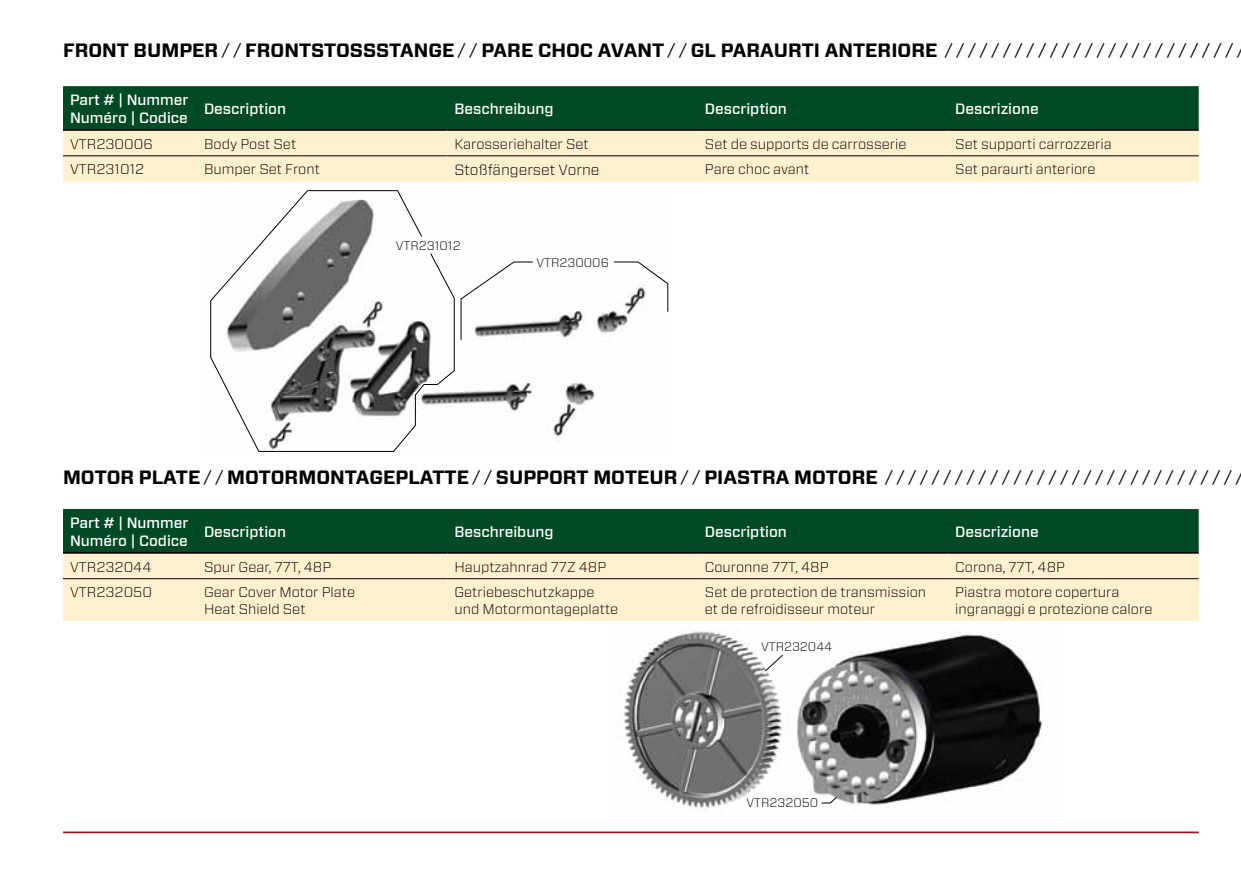
<style>
.page{position:relative;width:1241px;height:874px;background:#fff}
.page>*{position:absolute;margin:0;border:0;box-sizing:border-box;transform-origin:0 0}
.t1{font:700 19.25px "Forza";color:#000}
.t2{font:16.62px "Forza";color:#000}
.t3{font:500 14.88px/17.8px "Forza";color:#fff}
.t4{font:300 14.88px "Forza";color:#000}
.t5{font:300 14px/16.8px "Forza";color:#000}
.t6{font:300 12.25px "Forza";color:#000}
.s1{font-weight:400;font-size:16.62px}
</style>
<div class="page">
<hr style="left:63px;top:831px;width:1135px;height:1px;background:#9c171a">
<img style="left:618px;top:629px;width:425px;height:182px">
<svg style="left:764px;top:654px;width:19px;height:17px"></svg>
<svg style="left:821px;top:796px;width:15px;height:7px"></svg>
<div style="left:63px;top:509px;width:1135px;height:42px;background:#004a26"></div>
<div style="left:63px;top:553px;width:1135px;height:67px;background:#fff1d0"></div>
<hr style="left:63px;top:551px;width:134px;height:2px;background:#000">
<hr style="left:197px;top:551px;width:250px;height:2px;background:#000">
<hr style="left:447px;top:551px;width:250px;height:2px;background:#000">
<hr style="left:697px;top:551px;width:251px;height:2px;background:#000">
<hr style="left:948px;top:551px;width:250px;height:2px;background:#000">
<hr style="left:63px;top:578px;width:134px;height:1px;background:#000">
<hr style="left:197px;top:578px;width:250px;height:1px;background:#000">
<hr style="left:447px;top:578px;width:250px;height:1px;background:#000">
<hr style="left:697px;top:578px;width:251px;height:1px;background:#000">
<hr style="left:948px;top:578px;width:250px;height:1px;background:#000">
<div style="left:63px;top:86px;width:1135px;height:43px;background:#004a26"></div>
<div style="left:63px;top:131px;width:1135px;height:51px;background:#fff1d0"></div>
<hr style="left:63px;top:129px;width:134px;height:2px;background:#000">
<hr style="left:197px;top:129px;width:250px;height:2px;background:#000">
<hr style="left:447px;top:129px;width:250px;height:2px;background:#000">
<hr style="left:697px;top:129px;width:251px;height:2px;background:#000">
<hr style="left:948px;top:129px;width:250px;height:2px;background:#000">
<hr style="left:63px;top:155px;width:134px;height:1px;background:#000">
<hr style="left:197px;top:155px;width:250px;height:1px;background:#000">
<hr style="left:447px;top:155px;width:250px;height:1px;background:#000">
<hr style="left:697px;top:155px;width:251px;height:1px;background:#000">
<hr style="left:948px;top:155px;width:250px;height:1px;background:#000">
<img style="left:258px;top:297px;width:373px;height:155px">
<svg style="left:210px;top:190px;width:244px;height:261px"></svg>
<svg style="left:460px;top:261px;width:73px;height:79px"></svg>
<svg style="left:613px;top:261px;width:55px;height:51px"></svg>
<h1 class="t1" style="left:63px;top:38px;width:14px">FRONT</h1>
<h1 class="t1" style="left:134px;top:38px;width:126px">BUMPER <span class="s1">/ /</span> FRONTSTO</h1>
<h1 class="t1" style="left:350px;top:38px;width:40px">SSSTANGE</h1>
<h1 class="t1" style="left:458px;top:38px;width:277px"><span class="s1">/ /</span> PARE CHOC AVANT <span class="s1">/ /</span> GL PARA</h1>
<h1 class="t1" style="left:773px;top:38px;width:25px">URTI</h1>
<h1 class="t1" style="left:824px;top:38px;width:14px">ANTERIORE</h1>
<p class="t2" style="left:944px;top:38px;width:302px">/ / / / / / / / / / / / / / / / / / / / / / / / / /</p>
<p class="t3" style="left:70px;top:91px;width:120px">Part # | Nummer<br>Numéro | Codice</p>
<p class="t3" style="left:204px;top:100px;width:84px">Description</p>
<p class="t3" style="left:454px;top:100px;width:100px">Beschreibung</p>
<p class="t3" style="left:704px;top:100px;width:84px">Description</p>
<p class="t3" style="left:955px;top:100px;width:85px">Descrizione</p>
<p class="t5" style="left:70px;top:135px;width:84px">VTR230006</p>
<p class="t5" style="left:204px;top:135px;width:94px">Body Post Set</p>
<p class="t5" style="left:454px;top:135px;width:136px">Karosseriehalter Set</p>
<p class="t5" style="left:704px;top:135px;width:203px">Set de supports de carrosserie</p>
<p class="t5" style="left:955px;top:135px;width:158px">Set supporti carrozzeria</p>
<p class="t5" style="left:70px;top:160px;width:76px">VTR231012</p>
<p class="t5" style="left:204px;top:160px;width:117px">Bumper Set Front</p>
<p class="t4" style="left:454px;top:159px;width:146px">Stoßfängerset Vorne</p>
<p class="t5" style="left:704px;top:160px;width:106px">Pare choc avant</p>
<p class="t5" style="left:955px;top:160px;width:142px">Set paraurti anteriore</p>
<p class="t6" style="left:395px;top:237px;width:66px">VTR231012</p>
<p class="t6" style="left:536px;top:254px;width:74px">VTR230006</p>
<h1 class="t1" style="left:63px;top:464px;width:15px">MOTOR</h1>
<h1 class="t1" style="left:139px;top:464px;width:38px">PLATE</h1>
<h1 class="t1" style="left:204px;top:464px;width:38px"><span class="s1">/ /</span>MOTOR</h1>
<h1 class="t1" style="left:298px;top:464px;width:32px">MONTAGE</h1>
<h1 class="t1" style="left:395px;top:464px;width:38px">PLATTE</h1>
<h1 class="t1" style="left:472px;top:464px;width:50px"><span class="s1">/ /</span>SUPP</h1>
<h1 class="t1" style="left:549px;top:464px;width:169px">ORT MOTEUR <span class="s1">/ /</span> PIASTRA</h1>
<h1 class="t1" style="left:794px;top:464px;width:32px">MOTORE</h1>
<p class="t2" style="left:885px;top:464px;width:360px">/ / / / / / / / / / / / / / / / / / / / / / / / / / / / / / /</p>
<p class="t3" style="left:70px;top:513px;width:120px">Part # | Nummer<br>Numéro | Codice</p>
<p class="t3" style="left:204px;top:522px;width:84px">Description</p>
<p class="t3" style="left:454px;top:522px;width:100px">Beschreibung</p>
<p class="t3" style="left:704px;top:522px;width:84px">Description</p>
<p class="t3" style="left:955px;top:522px;width:85px">Descrizione</p>
<p class="t5" style="left:70px;top:557px;width:83px">VTR232044</p>
<p class="t5" style="left:204px;top:557px;width:129px">Spur Gear, 77T, 48P</p>
<p class="t5" style="left:454px;top:557px;width:153px">Hauptzahnrad 77Z 48P</p>
<p class="t5" style="left:704px;top:557px;width:125px">Couronne 77T, 48P</p>
<p class="t5" style="left:955px;top:557px;width:111px">Corona, 77T, 48P</p>
<p class="t5" style="left:70px;top:583px;width:83px">VTR232050</p>
<p class="t5" style="left:204px;top:583px;width:153px">Gear Cover Motor Plate<br>Heat Shield Set</p>
<p class="t5" style="left:454px;top:583px;width:165px">Getriebeschutzkappe und Motormontageplatte</p>
<p class="t5" style="left:704px;top:583px;width:223px">Set de protection de transmission et de refroidisseur moteur</p>
<p class="t5" style="left:955px;top:583px;width:199px">Piastra motore copertura ingranaggi e protezione calore</p>
<p class="t6" style="left:760px;top:638px;width:73px">VTR232044</p>
<p class="t6" style="left:746px;top:794px;width:73px">VTR232050</p>
</div>
